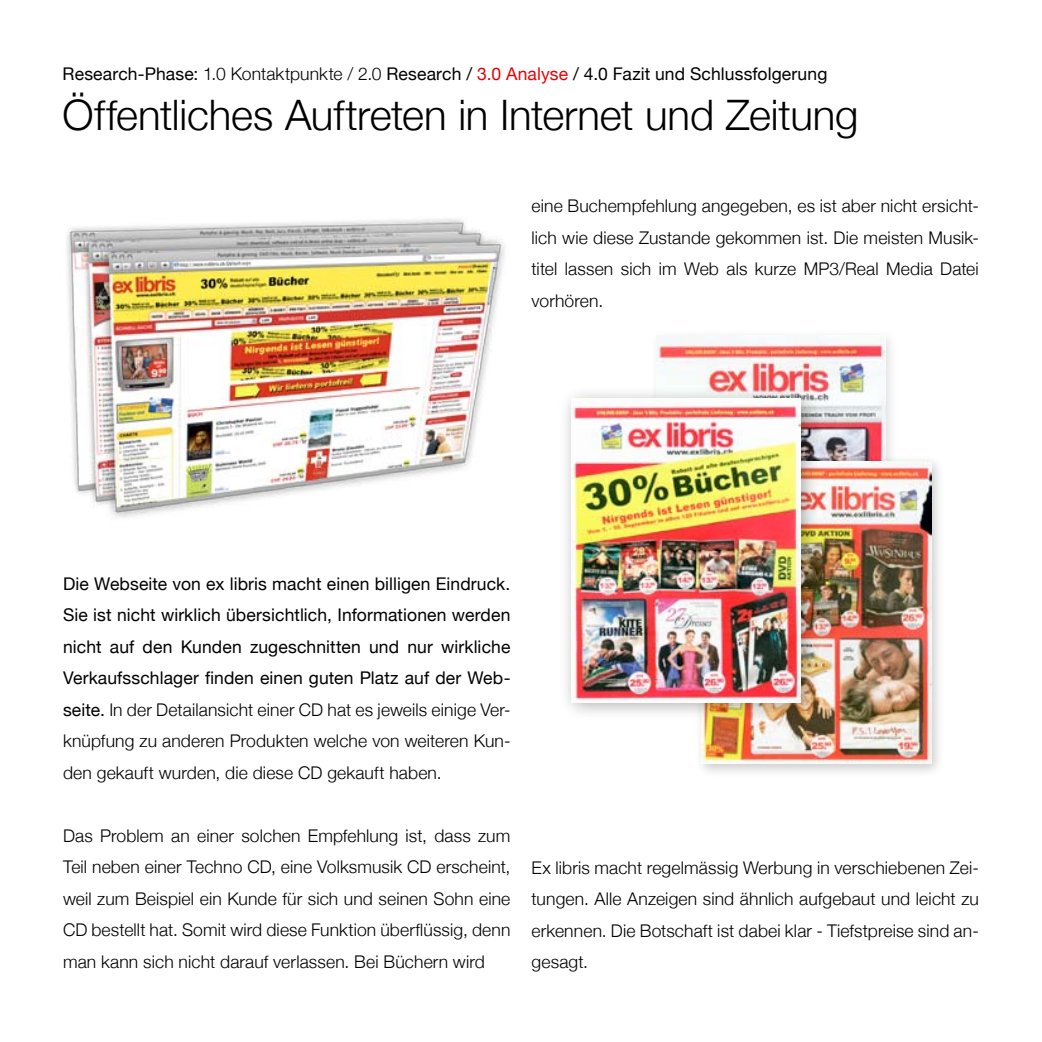
<style>
.page{position:relative;width:1042px;height:1042px;background:#fff}
.page>*{position:absolute;margin:0;border:0;box-sizing:border-box;transform-origin:0 0}
.t1{font:300 42px "Helvetica Neue";letter-spacing:-.005em;color:#000}
.t2{font:300 17.5px/31.5px "Helvetica Neue";letter-spacing:.01em;color:#000;text-align:justify}
.t3{font:17.5px/31.5px "Helvetica Neue";letter-spacing:.005em;color:#000;text-align:justify}
.s1{font-weight:300}
.s2{color:#e60005}
</style>
<div class="page">
<div style="left:648px;top:328px;width:250px;height:324px;background:#000;opacity:.13"></div>
<img style="left:656px;top:336px;width:229px;height:117px">
<div style="left:694px;top:453px;width:250px;height:324px;background:#000;opacity:.21"></div>
<img style="left:701px;top:461px;width:230px;height:303px">
<div style="left:557px;top:384px;width:262px;height:336px;background:#000;opacity:.34"></div>
<img style="left:571px;top:398px;width:229px;height:304px">
<img style="left:67px;top:219px;width:438px;height:299px">
<p class="t3" style="left:63px;top:58px;width:766px">Research-Phase: <span class="s1">1.0 Kontaktpunkte / 2.0</span> Research / <span class="s2">3.0 Analyse</span> / 4.0 Fazit und Schlussfolgerung</p>
<h1 class="t1" style="left:63px;top:90px;width:797px">Öffentliches Auftreten in Internet und Zeitung</h1>
<p class="t2" style="left:531px;top:190px;width:449px">eine Buchempfehlung angegeben, es ist aber nicht ersicht&shy;lich wie diese Zustande gekommen ist. Die meisten Musik&shy;titel lassen sich im Web als kurze MP3/Real Media Datei vorhören.</p>
<p class="t3" style="left:63px;top:567px;width:449px">Die Webseite von ex libris macht einen billigen Eindruck.<br>Sie ist nicht wirklich übersichtlich, Informationen werden nicht auf den Kunden zugeschnitten und nur wirkliche Verkaufsschlager finden einen guten Platz auf der Web&shy;seite. <span class="s1">In der Detailansicht einer CD hat es jeweils einige Ver&shy;knüpfung zu anderen Produkten welche von weiteren Kun&shy;den gekauft wurden, die diese CD gekauft haben.</span></p>
<p class="t2" style="left:63px;top:819px;width:449px">Das Problem an einer solchen Empfehlung ist, dass zum Teil neben einer Techno CD, eine Volksmusik CD erscheint, weil zum Beispiel ein Kunde für sich und seinen Sohn eine CD bestellt hat. Somit wird diese Funktion überflüssig, denn man kann sich nicht darauf verlassen. Bei Büchern wird</p>
<p class="t2" style="left:531px;top:851px;width:449px">Ex libris macht regelmässig Werbung in verschiebenen Zei&shy;tungen. Alle Anzeigen sind ähnlich aufgebaut und leicht zu erkennen. Die Botschaft ist dabei klar - Tiefstpreise sind an&shy;gesagt.</p>
</div>
